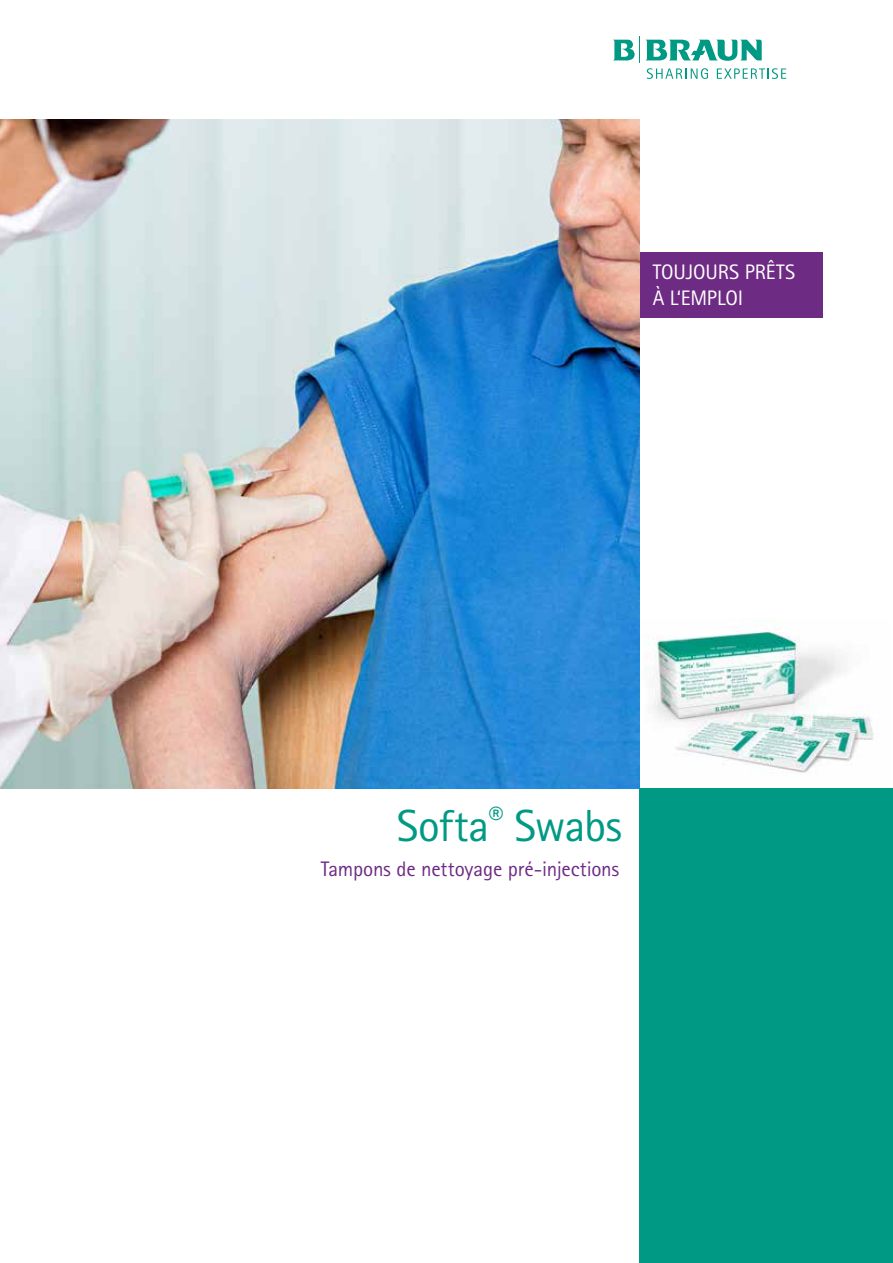
<style>
.page{position:relative;width:893px;height:1263px;background:#fff}
.page>*{position:absolute;margin:0;border:0;box-sizing:border-box;transform-origin:0 0}
.t1{font:45px "Rotis Sans Serif Pro";letter-spacing:-.015em;color:#009a84}
.t2{font:21px "Rotis Sans Serif Pro";letter-spacing:-.01em;color:#6e2b84}
.t3{font:21px/25.5px "Rotis Sans Serif Pro";letter-spacing:-.005em;color:#fff}
</style>
<div class="page">
<img style="left:639px;top:628px;width:251px;height:165px">
<svg style="left:613px;top:37px;width:173px;height:42px"></svg>
<div style="left:640px;top:789px;width:253px;height:474px;background:#009a84"></div>
<div style="left:640px;top:252px;width:182px;height:65px;background:#6e2b84"></div>
<img style="left:0;top:119px;width:640px;height:670px">
<p class="t3" style="left:653px;top:259px;width:144px">TOUJOURS PRÊTS<br>À L‘EMPLOI</p>
<h1 class="t1" style="left:397px;top:799px;width:227px">Softa<sup>®</sup> Swabs</h1>
<p class="t2" style="left:321px;top:856px;width:300px">Tampons de nettoyage pré-injections</p>
</div>
